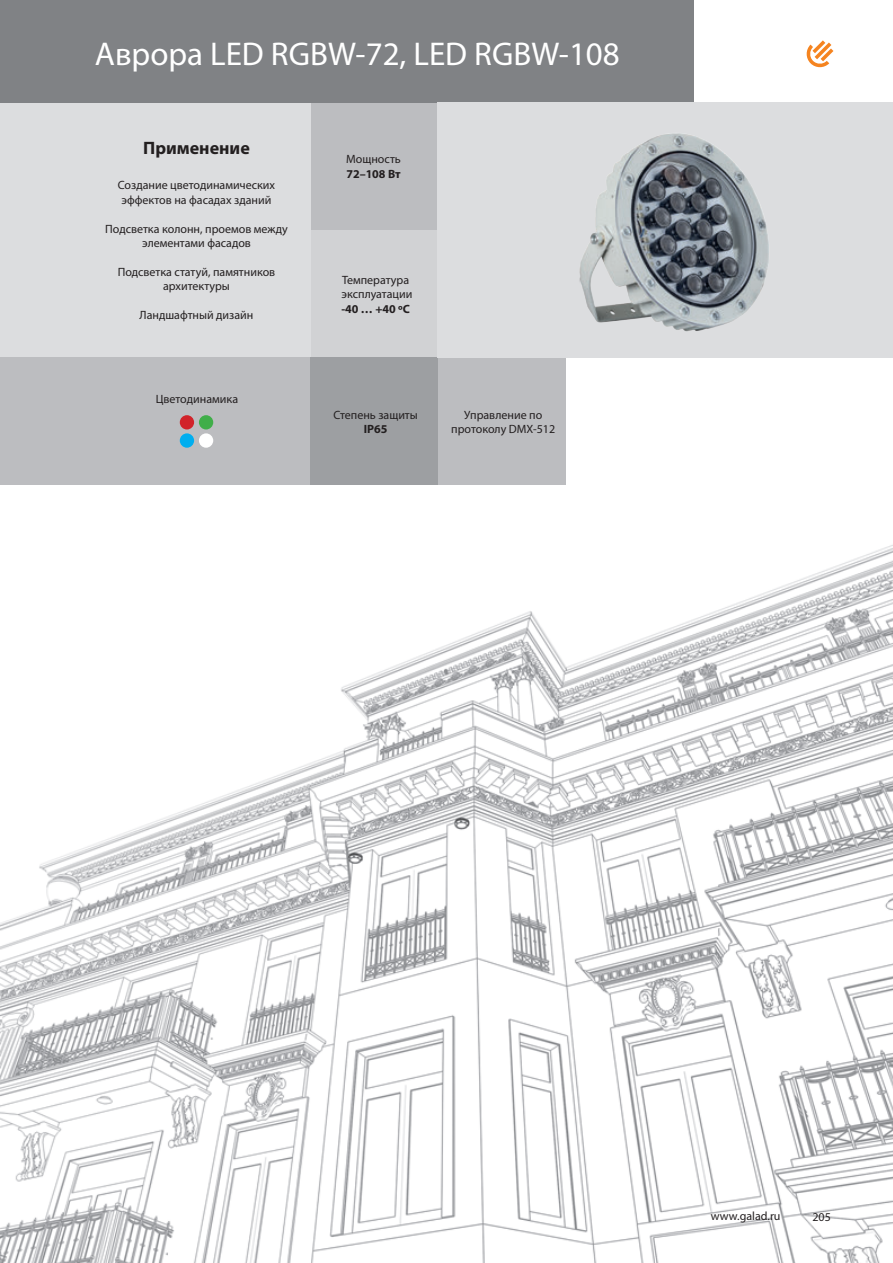
<style>
.page{position:relative;width:893px;height:1263px;background:#fff}
.page>*{position:absolute;margin:0;border:0;box-sizing:border-box;transform-origin:0 0}
.t1{font:33px "Myriad Pro";color:#fff}
.t2{font:700 18px "Myriad Pro";color:#231f20}
.t3{font:12px/14.4px "Myriad Pro";color:#231f20;text-align:center}
.t4{font:700 12px "Myriad Pro";color:#231f20}
</style>
<div class="page">
<img style="left:0;top:545px;width:893px;height:718px">
<div style="left:310px;top:230px;width:128px;height:127px;background:#d1d2d4"></div>
<div style="left:310px;top:102px;width:128px;height:128px;background:#bcbdc0"></div>
<div style="left:0;top:102px;width:310px;height:255px;background:#dcdddf"></div>
<div style="left:0;top:0;width:693px;height:102px;background:#808285"></div>
<div style="left:0;top:357px;width:310px;height:128px;background:#bcbdc0"></div>
<div style="left:310px;top:357px;width:128px;height:128px;background:#9d9fa2"></div>
<div style="left:438px;top:357px;width:128px;height:128px;background:#bcbdc0"></div>
<div style="left:438px;top:102px;width:455px;height:255px;background:#dcdddf"></div>
<img style="left:579px;top:133px;width:190px;height:199px">
<div style="left:180px;top:433px;width:14px;height:15px;background:#00aeef;border-radius:50%"></div>
<div style="left:180px;top:415px;width:14px;height:14px;background:#d1232a;border-radius:50%"></div>
<div style="left:199px;top:433px;width:14px;height:15px;background:#fff;border-radius:50%"></div>
<div style="left:199px;top:415px;width:14px;height:14px;background:#40ae49;border-radius:50%"></div>
<svg style="left:806px;top:40px;width:27px;height:28px"></svg>
<h1 class="t1" style="left:95px;top:34px;width:526px">Аврора LED RGBW-72, LED RGBW-108</h1>
<h2 class="t2" style="left:143px;top:136px;width:108px">Применение</h2>
<p class="t3" style="left:118px;top:178px;width:159px">Создание цветодинамических эффектов на фасадах зданий</p>
<p class="t3" style="left:105px;top:221px;width:184px">Подсветка колонн, проемов между элементами фасадов</p>
<p class="t3" style="left:118px;top:264px;width:159px">Подсветка статуй, памятников архитектуры</p>
<p class="t3" style="left:140px;top:307px;width:115px">Ландшафтный дизайн</p>
<p class="t3" style="left:156px;top:391px;width:84px">Цветодинамика</p>
<p class="t3" style="left:346px;top:152px;width:56px">Мощность</p>
<p class="t4" style="left:346px;top:166px;width:56px">72–108 Вт</p>
<p class="t3" style="left:341px;top:272px;width:72px;text-align:left">Температура эксплуатации</p>
<p class="t4" style="left:341px;top:301px;width:70px">-40 … +40 ºС</p>
<p class="t3" style="left:334px;top:407px;width:86px">Степень защиты</p>
<p class="t4" style="left:364px;top:421px;width:25px">IP65</p>
<p class="t3" style="left:451px;top:407px;width:106px">Управление по протоколу DMX-512</p>
<p class="t3" style="left:711px;top:1209px;width:71px">www.galad.ru</p>
<p class="t3" style="left:812px;top:1210px;width:20px">205</p>
</div>
